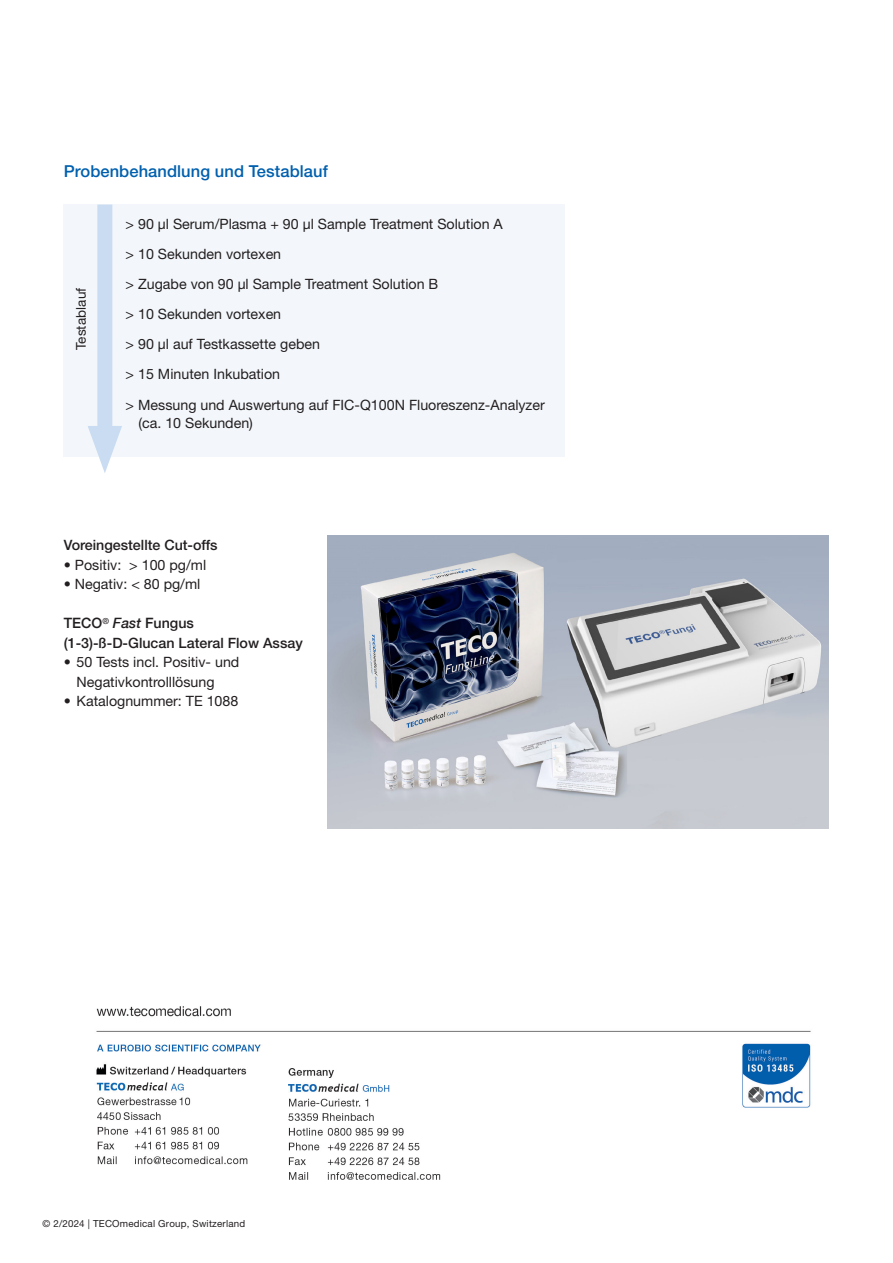
<style>
.page{position:relative;width:893px;height:1263px;background:#fff}
.page>*{position:absolute;margin:0;border:0;box-sizing:border-box;transform-origin:0 0}
.t1{font:500 16.5px "Helvetica Neue LT Pro";letter-spacing:.005em;color:#0160ae}
.t2{font:14.25px/30px "Helvetica Neue LT Pro";color:#231f20}
.t3{font:500 14.25px "Helvetica Neue LT Pro";color:#231f20}
.t4{font:500 14.25px "Helvetica Neue";color:#231f20}
.t5{font:13.5px "Helvetica Neue LT Pro";letter-spacing:.005em;color:#231f20}
.t6{font:9.75px "Helvetica Neue LT Pro";letter-spacing:.02em;color:#231f20}
.s1{font-style:italic}
</style>
<div class="page">
<div style="left:64px;top:204px;width:501px;height:252px;background:#f3f7fb"></div>
<img style="left:327px;top:536px;width:501px;height:292px">
<div style="left:97px;top:205px;width:15px;height:240px;background:#c9dcf1"></div>
<svg style="left:88px;top:426px;width:34px;height:47px"></svg>
<img style="left:96px;top:1006px;width:715px;height:174px">
<p class="t1" style="left:64px;top:161px;width:266px">Probenbehandlung und Testablauf</p>
<p class="t5" style="left:73px;top:350px;width:64px;rotate:-90deg">Testablauf</p>
<p class="t2" style="left:126px;top:208px;width:379px">&gt; 90 µl Serum/Plasma + 90 µl Sample Treatment Solution A &gt; 10 Sekunden vortexen<br>&gt; Zugabe von 90 µl Sample Treatment Solution B<br>&gt; 10 Sekunden vortexen<br>&gt; 90 µl auf Testkassette geben<br>&gt; 15 Minuten Inkubation</p>
<p class="t2" style="left:138px;top:396px;width:408px;line-height:18px;text-indent:-13px">&gt; Messung und Auswertung auf FIC-Q100N Fluoreszenz-Analyzer (ca. 10 Sekunden)</p>
<p class="t3" style="left:64px;top:537px;width:155px">Voreingestellte Cut-offs</p>
<p class="t2" style="left:64px;top:549px;width:144px">• Positiv: &gt; 100 pg/ml</p>
<p class="t2" style="left:64px;top:569px;width:138px">• Negativ: &lt; 80 pg/ml</p>
<p class="t4" style="left:64px;top:612px;width:132px">TECO<sup>®</sup> <span class="s1">Fast</span> Fungus</p>
<p class="t3" style="left:64px;top:634px;width:240px">(1-3)-ß-D-Glucan Lateral Flow Assay</p>
<p class="t2" style="left:77px;top:652px;width:164px;line-height:19.5px;text-indent:-13px">• 50 Tests incl. Positiv- und<br>Negativkontrolllösung</p>
<p class="t2" style="left:64px;top:686px;width:176px">• Katalognummer: TE 1088</p>
<p class="t6" style="left:43px;top:1218px;width:204px">© 2/2024 | TECOmedical Group, Switzerland</p>
</div>
